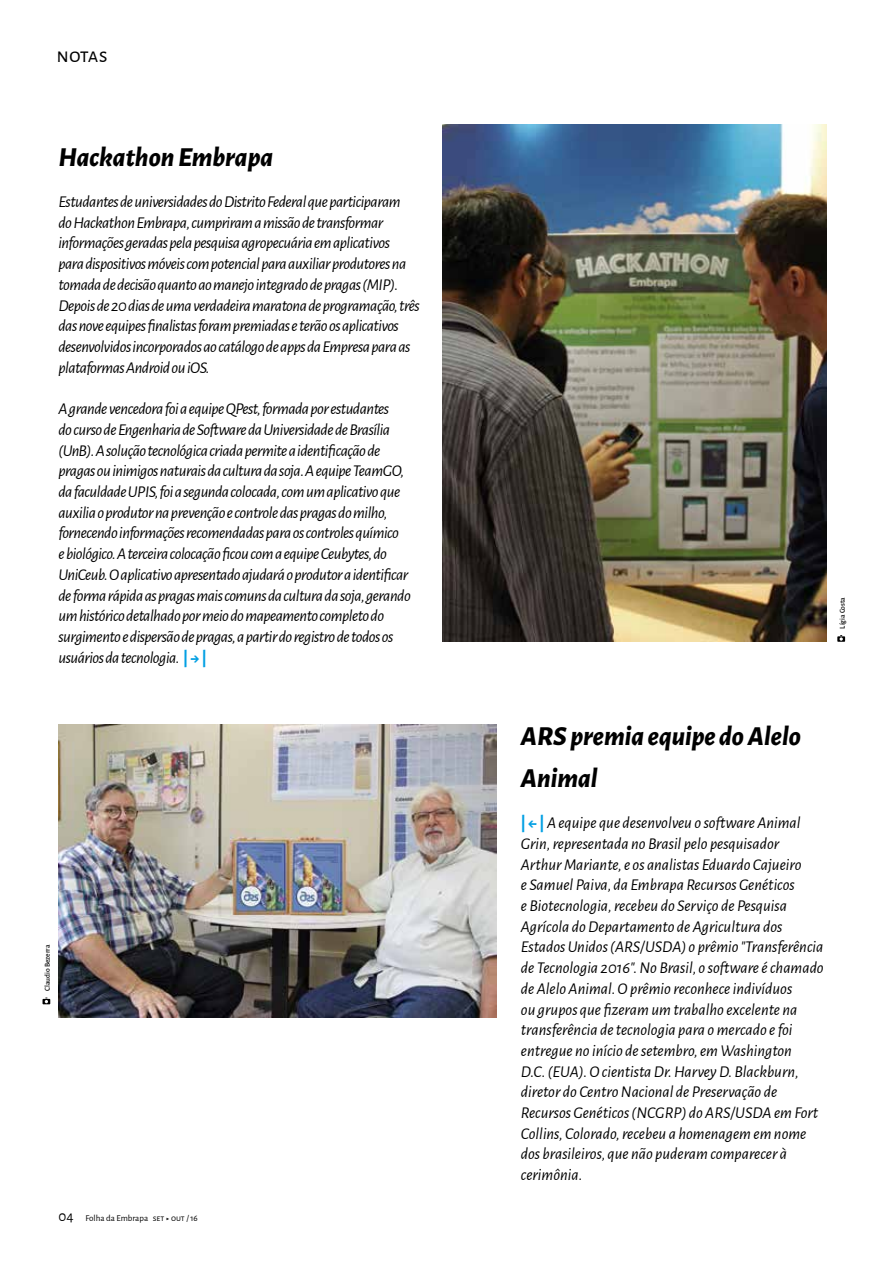
<style>
.page{position:relative;width:893px;height:1263px;background:#fff}
.page>*{position:absolute;margin:0;border:0;box-sizing:border-box;transform-origin:0 0}
.t1{font:italic 800 27px/41.4px "Alegreya Sans";color:#000}
.t2{font:21px "Alegreya Sans SC";letter-spacing:-.02em;color:#000}
.t3{font:italic 16.5px/20.7px "Alegreya Sans";letter-spacing:-.03em;color:#000}
.t4{font:italic 16.5px/20.7px "Alegreya Sans";color:#000}
.t5{font:9px "Alegreya Sans SC";color:#000}
.t6{font:500 7.5px "Alegreya Sans";color:#000}
.s1{font-weight:800;font-style:normal;color:#009fe3}
.s2{font-family:"Alegreya Sans";font-size:15px}
.s3{font-family:"Alegreya Sans"}
</style>
<div class="page">
<img style="left:443px;top:124px;width:384px;height:518px">
<svg style="left:837px;top:635px;width:8px;height:7px"></svg>
<svg style="left:43px;top:997px;width:7px;height:7px"></svg>
<img style="left:58px;top:725px;width:438px;height:292px">
<p class="t2" style="left:57px;top:41px;width:53px">notas</p>
<h1 class="t1" style="left:58px;top:134px;width:216px">Hackathon Embrapa</h1>
<p class="t3" style="left:58px;top:191px;width:363px">Estudantes de universidades do Distrito Federal que participaram<br>do Hackathon Embrapa, cumpriram a missão de transformar informações geradas pela pesquisa agropecuária em aplicativos<br>para dispositivos móveis com potencial para auxiliar produtores na tomada de decisão quanto ao manejo integrado de pragas (MIP).<br>Depois de 20 dias de uma verdadeira maratona de programação, três das nove equipes finalistas foram premiadas e terão os aplicativos desenvolvidos incorporados ao catálogo de apps da Empresa para as plataformas Android ou iOS.</p>
<p class="t3" style="left:58px;top:398px;width:354px">A grande vencedora foi a equipe QPest, formada por estudantes<br>do curso de Engenharia de Software da Universidade de Brasília (UnB). A solução tecnológica criada permite a identificação de pragas ou inimigos naturais da cultura da soja. A equipe TeamGO, da faculdade UPIS, foi a segunda colocada, com um aplicativo que auxilia o produtor na prevenção e controle das pragas do milho, fornecendo informações recomendadas para os controles químico<br>e biológico. A terceira colocação ficou com a equipe Ceubytes, do UniCeub. O aplicativo apresentado ajudará o produtor a identificar de forma rápida as pragas mais comuns da cultura da soja, gerando um histórico detalhado por meio do mapeamento completo do surgimento e dispersão de pragas, a partir do registro de todos os usuários da tecnologia. <span class="s1">| → |</span></p>
<p class="t6" style="left:42px;top:991px;width:48px;rotate:-90deg">Claudio Bezerra</p>
<p class="t5" style="left:58px;top:1212px;width:141px"><span class="s2">04</span> <span class="s3">Folha da Embrapa</span> set &lt;right&gt; out / 16</p>
<p class="t6" style="left:837px;top:628px;width:33px;rotate:-90deg">Lígia Costa</p>
<h1 class="t1" style="left:521px;top:714px;width:281px">ARS premia equipe do Alelo<br>Animal</h1>
<p class="t4" style="left:521px;top:812px;width:304px"><span class="s1">| ← |</span> A equipe que desenvolveu o software Animal Grin, representada no Brasil pelo pesquisador Arthur Mariante, e os analistas Eduardo Cajueiro<br>e Samuel Paiva, da Embrapa Recursos Genéticos<br>e Biotecnologia, recebeu do Serviço de Pesquisa Agrícola do Departamento de Agricultura dos Estados Unidos (ARS/USDA) o prêmio "Transferência de Tecnologia 2016". No Brasil, o software é chamado de Alelo Animal. O prêmio reconhece indivíduos<br>ou grupos que fizeram um trabalho excelente na transferência de tecnologia para o mercado e foi entregue no início de setembro, em Washington<br>D.C. (EUA). O cientista Dr. Harvey D. Blackburn, diretor do Centro Nacional de Preservação de Recursos Genéticos (NCGRP) do ARS/USDA em Fort Collins, Colorado, recebeu a homenagem em nome dos brasileiros, que não puderam comparecer à cerimônia.</p>
</div>
